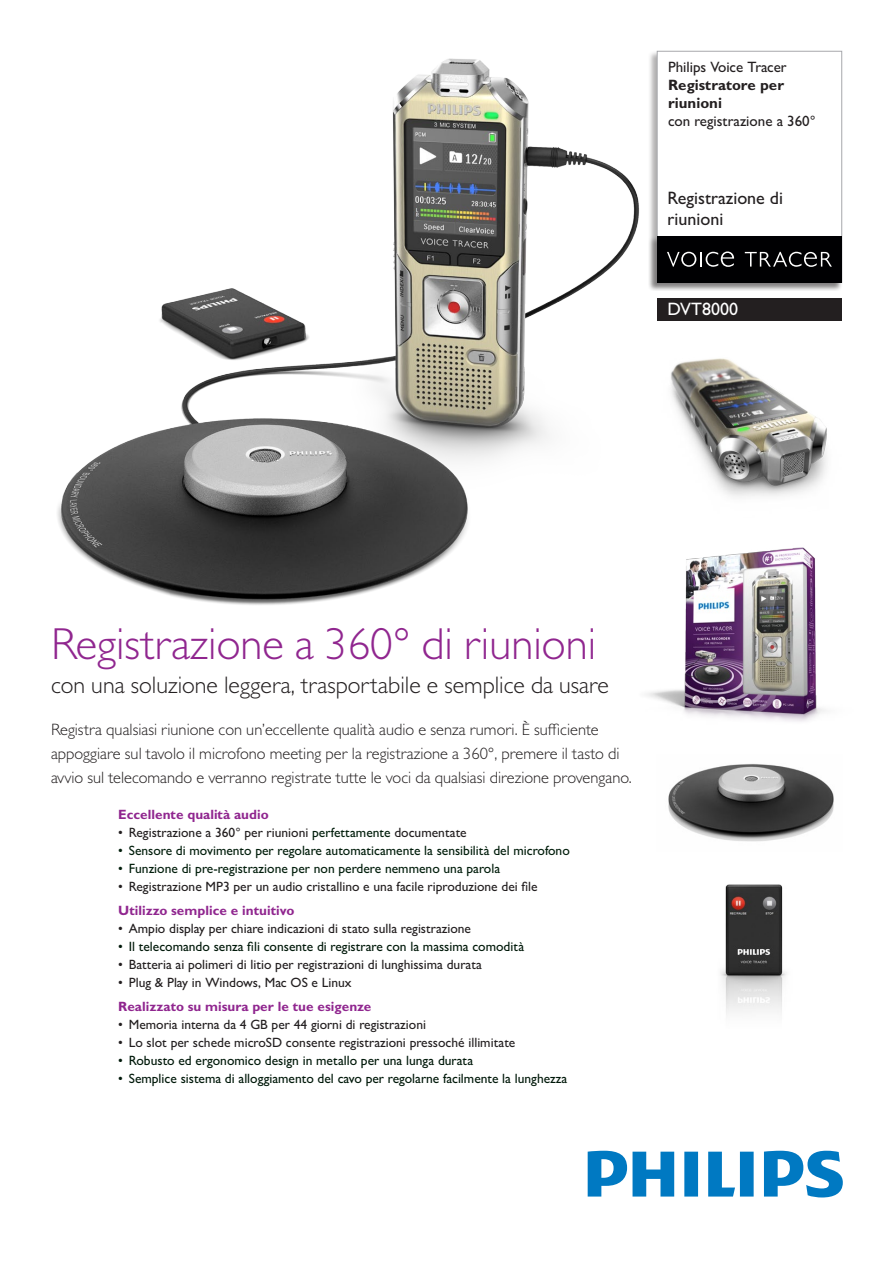
<style>
.page{position:relative;width:893px;height:1263px;background:#fff}
.page>*{position:absolute;margin:0;border:0;box-sizing:border-box;transform-origin:0 0}
.t1{font:300 45px "Gill Sans MT Pro";color:#90268f}
.t2{font:300 24px "Gill Sans MT Pro";color:#231f20}
.t3{font:500 18px/21.6px "Gill Sans MT Pro";color:#231f20}
.t4{font:500 18px "Gill Sans MT Pro";color:#fff}
.t5{font:300 16.5px/24px "Gill Sans MT Pro";color:#231f20}
.t6{font:500 15px "Gill Sans MT Pro";color:#231f20}
.t7{font:700 15px/18px "Gill Sans MT Pro";color:#231f20}
.t8{font:500 13.5px "Gill Sans MT Pro";color:#231f20}
.t9{font:500 13.5px "Gill Sans MT Pro";color:#00190a}
.t10{font:500 13.5px "Gill Sans MT Pro";color:#021e0c}
.t11{font:700 13.5px "Gill Sans MT Pro";color:#90268f}
.s1{color:#021e0c}
</style>
<div class="page">
<img style="left:57px;top:58px;width:582px;height:547px">
<svg style="left:588px;top:1151px;width:255px;height:46px"></svg>
<div style="left:648px;top:51px;width:194px;height:240px;background:#231f20;opacity:.35"></div>
<div style="left:657px;top:51px;width:185px;height:231px;background:#fff"></div>
<div style="left:657px;top:51px;width:185px;height:231px;border:1px solid #a8a9ad"></div>
<div style="left:648px;top:235px;width:194px;height:56px;background:#231f20;opacity:.35"></div>
<div style="left:657px;top:236px;width:185px;height:46px;background:#000002"></div>
<svg style="left:667px;top:251px;width:67px;height:16px"></svg>
<svg style="left:745px;top:252px;width:87px;height:15px"></svg>
<div style="left:657px;top:298px;width:185px;height:23px;background:#231f20"></div>
<img style="left:720px;top:884px;width:67px;height:131px">
<img style="left:671px;top:358px;width:156px;height:139px">
<img style="left:636px;top:544px;width:190px;height:178px">
<img style="left:668px;top:764px;width:166px;height:78px">
<p class="t6" style="left:668px;top:58px;width:120px">Philips Voice Tracer</p>
<p class="t7" style="left:668px;top:76px;width:117px">Registratore per riunioni</p>
<p class="t6" style="left:668px;top:112px;width:149px">con registrazione a 360°</p>
<h3 class="t3" style="left:668px;top:187px;width:117px">Registrazione di riunioni</h3>
<h3 class="t4" style="left:668px;top:298px;width:72px">DVT8000</h3>
<h1 class="t1" style="left:51px;top:616px;width:547px">Registrazione a 360° di riunioni</h1>
<h2 class="t2" style="left:51px;top:671px;width:559px">con una soluzione leggera, trasportabile e semplice da usare</h2>
<p class="t5" style="left:51px;top:717px;width:582px">Registra qualsiasi riunione con un’eccellente qualità audio e senza rumori. È sufficiente appoggiare sul tavolo il microfono meeting per la registrazione a 360°, premere il tasto di avvio sul telecomando e verranno registrate tutte le voci da qualsiasi direzione provengano.</p>
<p class="t11" style="left:118px;top:806px;width:152px">Eccellente qualità audio</p>
<p class="t8" style="left:118px;top:824px;width:350px">• Registrazione a 360° per riunioni <span class="s1">perfettamente</span> documentate</p>
<p class="t10" style="left:118px;top:842px;width:453px">• Sensore di movimento per regolare automaticamente la sensibilità del microfono</p>
<p class="t10" style="left:118px;top:860px;width:383px">• Funzione di pre-registrazione per non perdere nemmeno una parola</p>
<p class="t8" style="left:118px;top:878px;width:421px">• Registrazione MP3 per un audio cristallino e una facile riproduzione dei file</p>
<p class="t11" style="left:118px;top:902px;width:178px">Utilizzo semplice e intuitivo</p>
<p class="t8" style="left:118px;top:920px;width:354px">• Ampio display per chiare indicazioni di stato sulla registrazione</p>
<p class="t9" style="left:118px;top:938px;width:407px">• Il telecomando senza fili consente di registrare con la massima comodità</p>
<p class="t8" style="left:118px;top:956px;width:365px">• Batteria ai polimeri di litio per registrazioni di lunghissima durata</p>
<p class="t8" style="left:118px;top:974px;width:235px">• Plug &amp; Play in Windows, Mac OS e Linux</p>
<p class="t11" style="left:118px;top:998px;width:255px">Realizzato su misura per le tue esigenze</p>
<p class="t8" style="left:118px;top:1016px;width:309px">• Memoria interna da 4 GB per 44 giorni di registrazioni</p>
<p class="t8" style="left:118px;top:1034px;width:399px">• Lo slot per schede microSD consente registrazioni pressoché illimitate</p>
<p class="t9" style="left:118px;top:1052px;width:357px">• Robusto ed ergonomico design in metallo per una lunga durata</p>
<p class="t9" style="left:118px;top:1070px;width:451px">• Semplice sistema di alloggiamento del cavo per regolarne facilmente la lunghezza</p>
</div>
